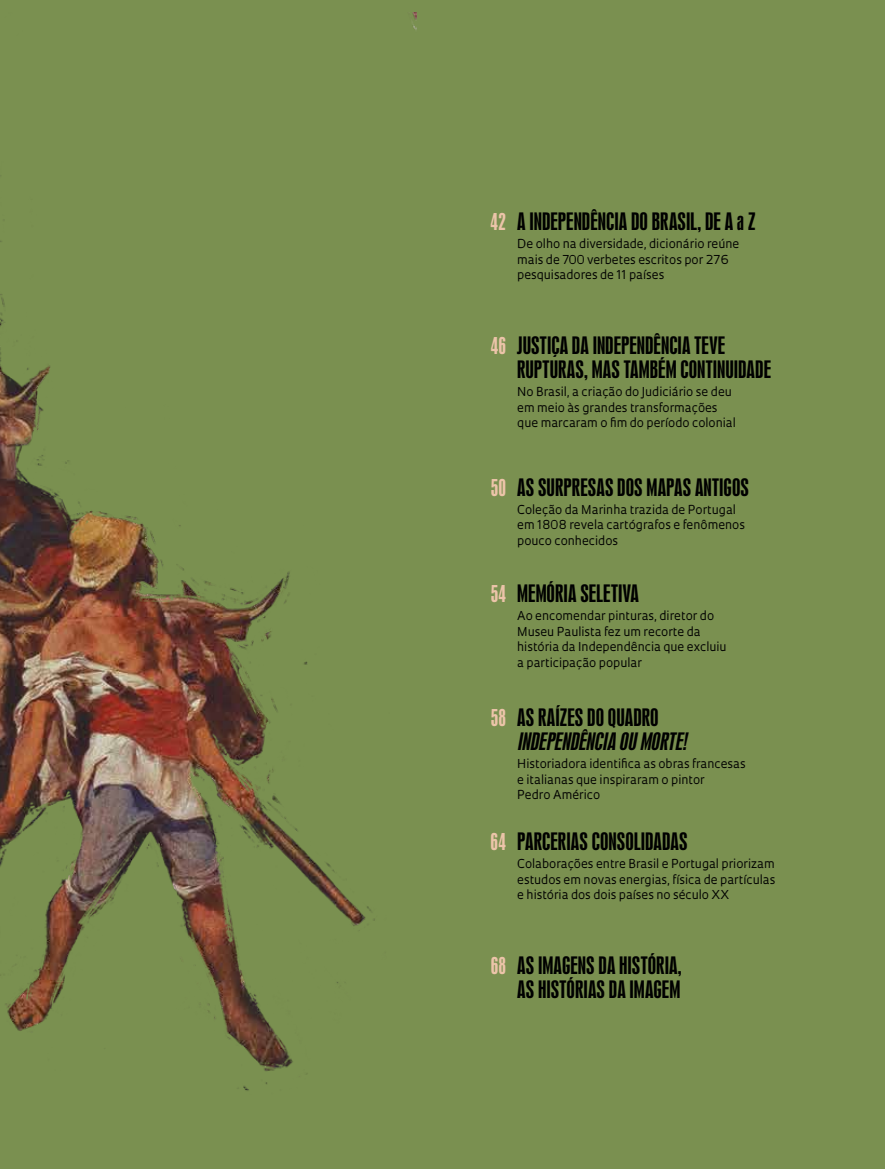
<style>
.page{position:relative;width:885px;height:1169px;background:#fff}
.page>*{position:absolute;margin:0;border:0;box-sizing:border-box;transform-origin:0 0}
.t1{font:22.5px/24px "Swiss 924 BT Regular B";color:#000}
.t2{font:italic 22.5px "Swiss 924 BT Regular B";color:#000}
.t3{font:22.5px "Swiss 924 BT Regular B";letter-spacing:.005em;color:#ecc4a9}
.t4{font:12px/15.8px "Oculum";color:#000}
</style>
<div class="page">
<div style="left:0;top:0;width:885px;height:1168px;background:#7a9050"></div>
<img style="left:0;top:12px;width:417px;height:1079px">
<h1 class="t3" style="left:491px;top:208px;width:17px">42</h1>
<h1 class="t1" style="left:517px;top:210px;width:240px">A INDEPENDÊNCIA DO BRASIL, DE A a Z</h1>
<p class="t4" style="left:517px;top:235px;width:224px">De olho na diversidade, dicionário reúne mais de 700 verbetes escritos por 276 pesquisadores de 11 países</p>
<h1 class="t3" style="left:491px;top:332px;width:17px">46</h1>
<h1 class="t1" style="left:517px;top:334px;width:255px">JUSTIÇA DA INDEPENDÊNCIA TEVE<br>RUPTURAS, MAS TAMBÉM CONTINUIDADE</h1>
<p class="t4" style="left:517px;top:383px;width:220px">No Brasil, a criação do Judiciário se deu em meio às grandes transformações que marcaram o fim do período colonial</p>
<h1 class="t3" style="left:491px;top:474px;width:17px">50</h1>
<h1 class="t3" style="left:491px;top:580px;width:17px">54</h1>
<h1 class="t3" style="left:491px;top:704px;width:17px">58</h1>
<h1 class="t3" style="left:491px;top:828px;width:17px">64</h1>
<h1 class="t1" style="left:517px;top:475px;width:233px">AS SURPRESAS DOS MAPAS ANTIGOS</h1>
<p class="t4" style="left:517px;top:501px;width:229px">Coleção da Marinha trazida de Portugal em 1808 revela cartógrafos e fenômenos pouco conhecidos</p>
<h1 class="t1" style="left:517px;top:582px;width:123px">MEMÓRIA SELETIVA</h1>
<p class="t4" style="left:517px;top:607px;width:211px">Ao encomendar pinturas, diretor do<br>Museu Paulista fez um recorte da história da Independência que excluiu a participação popular</p>
<h1 class="t1" style="left:517px;top:705px;width:143px">AS RAÍZES DO QUADRO</h1>
<h1 class="t2" style="left:517px;top:728px;width:176px">INDEPENDÊNCIAOUMORTE!</h1>
<p class="t4" style="left:517px;top:755px;width:230px">Historiadora identifica as obras francesas e italianas que inspiraram o pintor<br>Pedro Américo</p>
<h1 class="t1" style="left:517px;top:829px;width:172px">PARCERIAS CONSOLIDADAS</h1>
<p class="t4" style="left:517px;top:855px;width:260px;text-align:justify">Colaborações entre Brasil e Portugal priorizam estudos em novas energias, física de partículas e história dos dois países no século XX</p>
<h1 class="t3" style="left:491px;top:952px;width:17px">68</h1>
<h1 class="t1" style="left:517px;top:953px;width:166px">AS IMAGENS DA HISTÓRIA,<br>AS HISTÓRIAS DA IMAGEM</h1>
</div>
